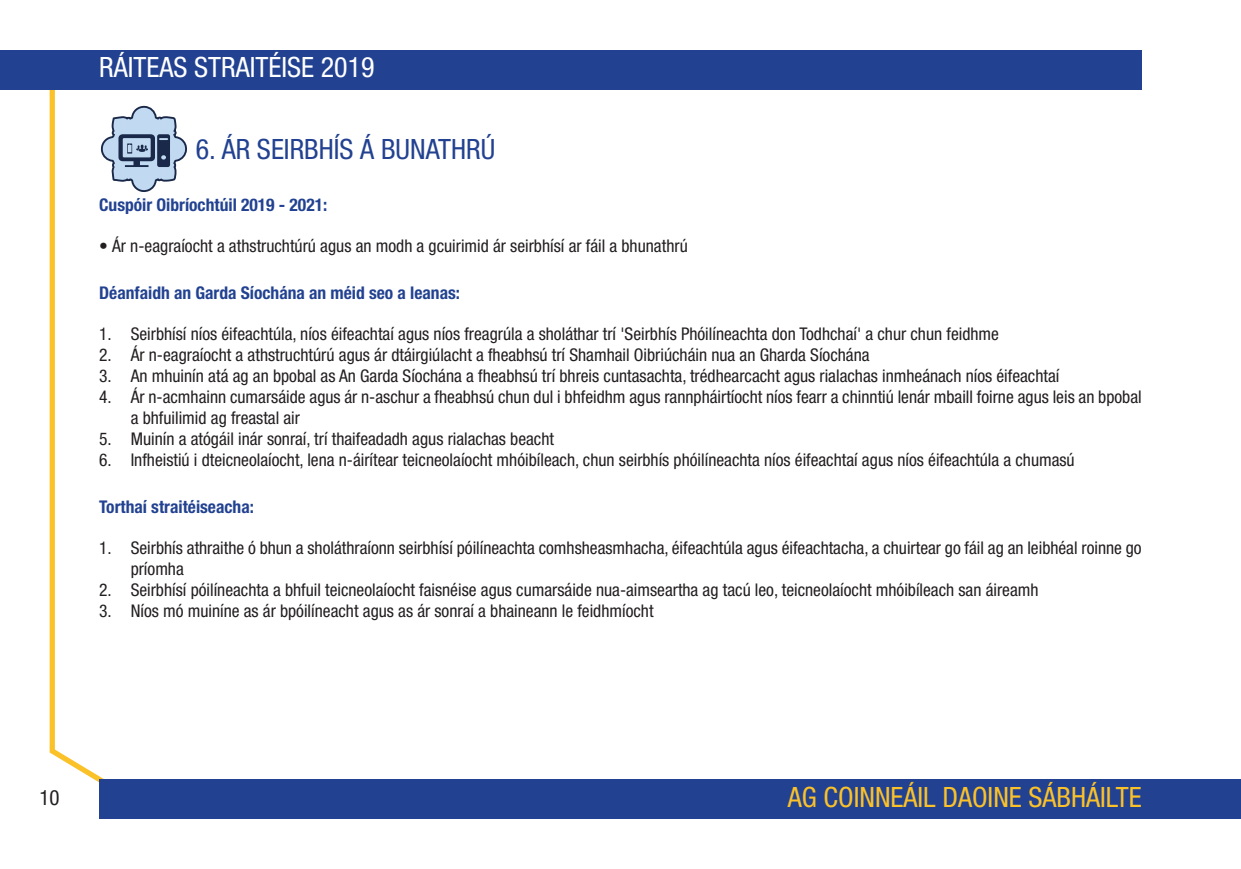
<style>
.page{position:relative;width:1241px;height:869px;background:#fff}
.page>*{position:absolute;margin:0;border:0;box-sizing:border-box;transform-origin:0 0}
.t1{font:condensed 28px "Helvetica Neue";color:#fbc129}
.t2{font:condensed 28px "Helvetica Neue";color:#fff}
.t3{font:condensed 28px "Helvetica Neue";color:#224291}
.t4{font:condensed 21px "Helvetica Neue";color:#231f20}
.t5{font:condensed 17.5px/21px "Helvetica Neue";color:#231f20}
.t6{font:700 condensed 17.5px "Helvetica Neue";color:#224291}
</style>
<div class="page">
<svg style="left:47px;top:89px;width:66px;height:694px"></svg>
<div style="left:0;top:50px;width:1141px;height:39px;background:#224291"></div>
<div style="left:99px;top:779px;width:1141px;height:40px;background:#224291"></div>
<svg style="left:101px;top:106px;width:86px;height:86px"></svg>
<h1 class="t2" style="left:99px;top:57px;width:277px">RÁITEAS STRAITÉISE 2019</h1>
<h1 class="t3" style="left:196px;top:139px;width:301px">6. ÁR SEIRBHÍS Á BUNATHRÚ</h1>
<p class="t6" style="left:99px;top:193px;width:230px">Cuspóir Oibríochtúil 2019 - 2021:</p>
<p class="t5" style="left:99px;top:237px;width:590px">• Ár n-eagraíocht a athstruchtúrú agus an modh a gcuirimid ár seirbhísí ar fáil a bhunathrú</p>
<p class="t6" style="left:99px;top:281px;width:362px">Déanfaidh an Garda Síochána an méid seo a leanas:</p>
<p class="t5" style="left:99px;top:325px;width:901px">1. Seirbhísí níos éifeachtúla, níos éifeachtaí agus níos freagrúla a sholáthar trí 'Seirbhís Phóilíneachta don Todhchaí' a chur chun feidhme</p>
<p class="t5" style="left:99px;top:346px;width:771px">2. Ár n-eagraíocht a athstruchtúrú agus ár dtáirgiúlacht a fheabhsú trí Shamhail Oibriúcháin nua an Gharda Síochána</p>
<p class="t5" style="left:99px;top:367px;width:961px">3. An mhuinín atá ag an bpobal as An Garda Síochána a fheabhsú trí bhreis cuntasachta, trédhearcacht agus rialachas inmheánach níos éifeachtaí</p>
<p class="t5" style="left:131px;top:388px;width:1012px;text-indent:-32px">4. Ár n-acmhainn cumarsáide agus ár n-aschur a fheabhsú chun dul i bhfeidhm agus rannpháirtíocht níos fearr a chinntiú lenár mbaill foirne agus leis an bpobal a bhfuilimid ag freastal air</p>
<p class="t5" style="left:99px;top:430px;width:456px">5. Muinín a atógáil inár sonraí, trí thaifeadadh agus rialachas beacht</p>
<p class="t5" style="left:99px;top:451px;width:976px">6. Infheistiú i dteicneolaíocht, lena n-áirítear teicneolaíocht mhóibíleach, chun seirbhís phóilíneachta níos éifeachtaí agus níos éifeachtúla a chumasú</p>
<p class="t6" style="left:99px;top:495px;width:156px">Torthaí straitéiseacha:</p>
<p class="t5" style="left:131px;top:538px;width:1012px;text-indent:-31px">1. Seirbhís athraithe ó bhun a sholáthraíonn seirbhísí póilíneachta comhsheasmhacha, éifeachtúla agus éifeachtacha, a chuirtear go fáil ag an leibhéal roinne go príomha</p>
<p class="t5" style="left:99px;top:580px;width:940px">2. Seirbhísí póilíneachta a bhfuil teicneolaíocht faisnéise agus cumarsáide nua-aimseartha ag tacú leo, teicneolaíocht mhóibíleach san áireamh</p>
<p class="t5" style="left:99px;top:601px;width:556px">3. Níos mó muiníne as ár bpóilíneacht agus as ár sonraí a bhaineann le feidhmíocht</p>
<p class="t4" style="left:40px;top:789px;width:22px">10</p>
<h1 class="t1" style="left:787px;top:786px;width:355px">AG COINNEÁIL DAOINE SÁBHÁILTE</h1>
</div>
